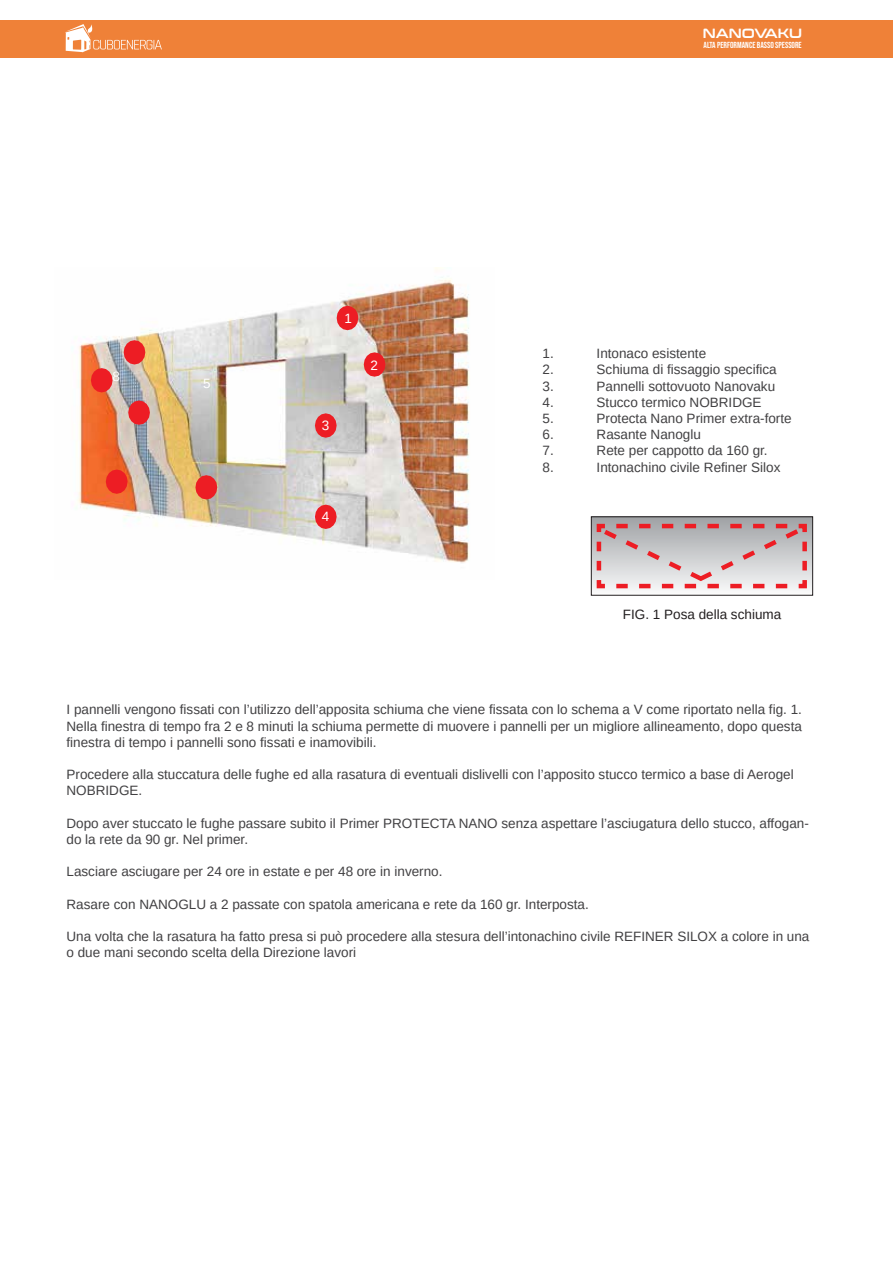
<style>
.page{position:relative;width:893px;height:1263px;background:#fff}
.page>*{position:absolute;margin:0;border:0;box-sizing:border-box;transform-origin:0 0}
.t1{font:13.5px/16.2px "Arimo";color:#414042}
.t2{font:13.5px "Arimo";color:#231f20}
.t3{font:13.5px "Arimo";color:#fff}
.t4{font:13.35px "Conthrax Sb";color:#fff}
.t5{font:8.7px "Bebas Neue";color:#fff}
</style>
<div class="page">
<div style="left:591px;top:517px;width:222px;height:78px;background:linear-gradient(to bottom,#9fa1a5,#f9fafa)"></div>
<svg style="left:594px;top:521px;width:215px;height:69px;background:#cfb8bb"></svg>
<img style="left:72px;top:268px;width:398px;height:295px">
<img style="left:91px;top:306px;width:294px;height:223px">
<div style="left:0;top:20px;width:893px;height:37px;background:#ef8138"></div>
<svg style="left:65px;top:24px;width:97px;height:28px"></svg>
<p class="t4" style="left:703px;top:23px;width:101px">NANOVAKU</p>
<p class="t3" style="left:113px;top:368px;width:9px">8</p>
<p class="t3" style="left:203px;top:374px;width:9px">5</p>
<p class="t3" style="left:344px;top:310px;width:9px">1</p>
<p class="t3" style="left:371px;top:357px;width:9px">2</p>
<p class="t3" style="left:322px;top:417px;width:9px">3</p>
<p class="t3" style="left:322px;top:508px;width:9px">4</p>
<p class="t5" style="left:703px;top:40px;width:100px">ALTA PERFORMANCE BASSO SPESSORE</p>
<p class="t1" style="left:543px;top:345px;width:13px">1.</p>
<p class="t1" style="left:597px;top:345px;width:111px">Intonaco esistente</p>
<p class="t1" style="left:543px;top:362px;width:13px">2.</p>
<p class="t1" style="left:597px;top:362px;width:182px">Schiuma di fissaggio specifica</p>
<p class="t1" style="left:543px;top:378px;width:13px">3.</p>
<p class="t1" style="left:597px;top:378px;width:180px">Pannelli sottovuoto Nanovaku</p>
<p class="t1" style="left:543px;top:394px;width:13px">4.</p>
<p class="t1" style="left:597px;top:394px;width:167px">Stucco termico NOBRIDGE</p>
<p class="t1" style="left:543px;top:410px;width:13px">5.</p>
<p class="t1" style="left:597px;top:410px;width:197px">Protecta Nano Primer extra-forte</p>
<p class="t1" style="left:543px;top:426px;width:13px">6.</p>
<p class="t1" style="left:597px;top:426px;width:106px">Rasante Nanoglu</p>
<p class="t1" style="left:543px;top:443px;width:13px">7.</p>
<p class="t1" style="left:597px;top:443px;width:173px">Rete per cappotto da 160 gr.</p>
<p class="t1" style="left:543px;top:459px;width:13px">8.</p>
<p class="t1" style="left:597px;top:459px;width:185px">Intonachino civile Refiner Silox</p>
<p class="t2" style="left:623px;top:605px;width:160px">FIG. 1 Posa della schiuma</p>
<p class="t1" style="left:67px;top:702px;width:737px;text-align:justify">I pannelli vengono fissati con l’utilizzo dell’apposita schiuma che viene fissata con lo schema a V come riportato nella fig. 1.<br>Nella finestra di tempo fra 2 e 8 minuti la schiuma permette di muovere i pannelli per un migliore allineamento, dopo questa finestra di tempo i pannelli sono fissati e inamovibili.</p>
<p class="t1" style="left:67px;top:766px;width:729px">Procedere alla stuccatura delle fughe ed alla rasatura di eventuali dislivelli con l’apposito stucco termico a base di Aerogel<br>NOBRIDGE.</p>
<p class="t1" style="left:67px;top:815px;width:744px">Dopo aver stuccato le fughe passare subito il Primer PROTECTA NANO senza aspettare l’asciugatura dello stucco, affogan&shy;do la rete da 90 gr. Nel primer.</p>
<p class="t1" style="left:67px;top:864px;width:377px">Lasciare asciugare per 24 ore in estate e per 48 ore in inverno.</p>
<p class="t1" style="left:67px;top:896px;width:524px">Rasare con NANOGLU a 2 passate con spatola americana e rete da 160 gr. Interposta.</p>
<p class="t1" style="left:67px;top:928px;width:744px">Una volta che la rasatura ha fatto presa si può procedere alla stesura dell’intonachino civile REFINER SILOX a colore in una o due mani secondo scelta della Direzione lavori</p>
</div>
